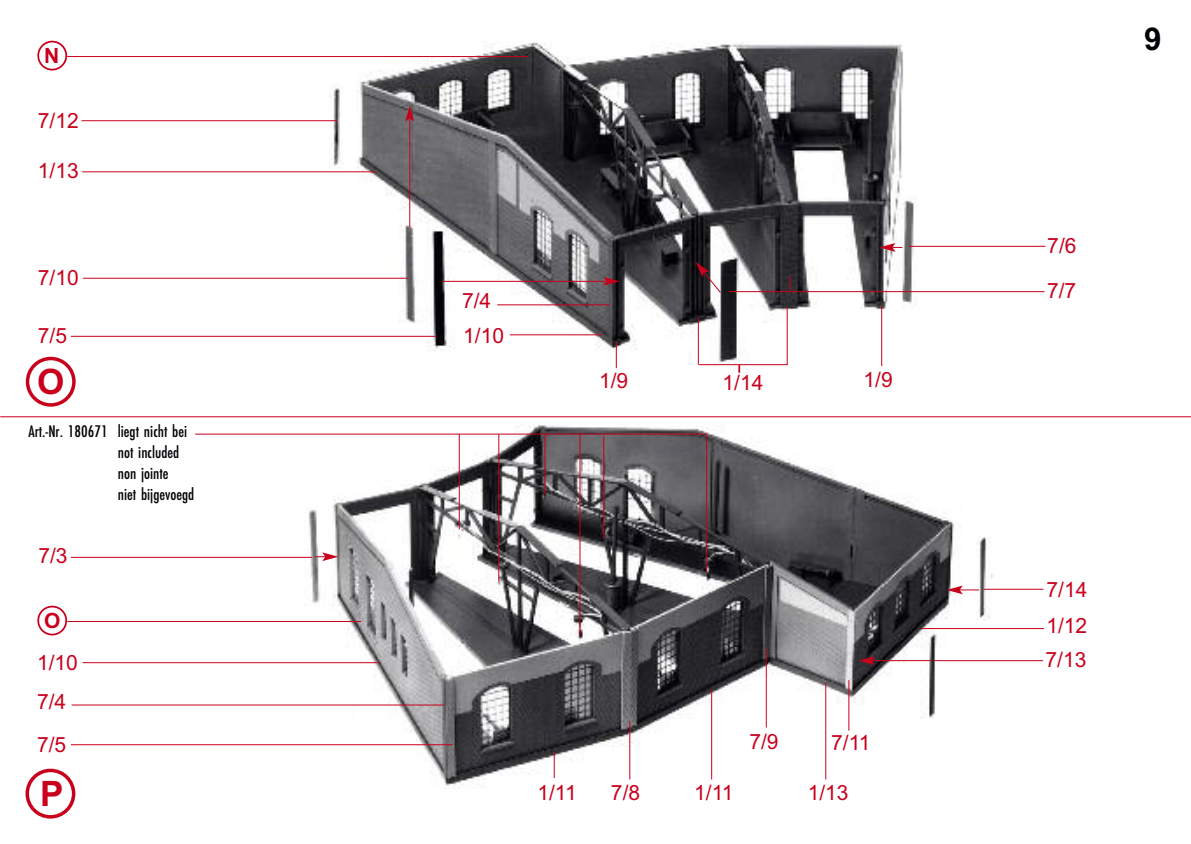
<style>
.page{position:relative;width:1191px;height:844px;background:#fff}
.page>*{position:absolute;margin:0;border:0;box-sizing:border-box;transform-origin:0 0}
.t1{font:700 35px "Arial";color:#c9001c}
.t2{font:700 31.5px "Arial";color:#000006}
.t3{font:21px/42.7px "Arial";color:#c9001c}
.t4{font:700 21px "Arial";color:#c9001c}
.t5{font:17.5px/21px "Futura EF Medium Con";color:#000006}
</style>
<div class="page">
<hr style="left:0;top:416px;width:1191px;height:1px;background:#c9001c">
<img style="left:329px;top:42px;width:592px;height:322px">
<img style="left:290px;top:424px;width:705px;height:363px">
<svg style="left:26px;top:356px;width:50px;height:50px"></svg>
<svg style="left:25px;top:768px;width:50px;height:50px"></svg>
<svg style="left:37px;top:41px;width:30px;height:29px"></svg>
<div style="left:460px;top:289px;width:50px;height:27px;background:#fff"></div>
<div style="left:461px;top:324px;width:50px;height:27px;background:#fff"></div>
<div style="left:806px;top:781px;width:49px;height:27px;background:#fff"></div>
<div style="left:535px;top:780px;width:50px;height:27px;background:#fff"></div>
<div style="left:692px;top:780px;width:50px;height:27px;background:#fff"></div>
<div style="left:609px;top:781px;width:50px;height:27px;background:#fff"></div>
<div style="left:747px;top:729px;width:50px;height:27px;background:#fff"></div>
<div style="left:829px;top:731px;width:50px;height:26px;background:#fff"></div>
<hr style="left:728px;top:291px;width:316px;height:1px;background:#c9001c">
<hr style="left:909px;top:246px;width:136px;height:1px;background:#c9001c">
<hr style="left:698px;top:364px;width:89px;height:1px;background:#c9001c">
<hr style="left:71px;top:336px;width:365px;height:1px;background:#c9001c">
<hr style="left:82px;top:662px;width:297px;height:1px;background:#c9001c">
<hr style="left:72px;top:704px;width:372px;height:1px;background:#c9001c">
<hr style="left:195px;top:433px;width:512px;height:1px;background:#c9001c">
<hr style="left:71px;top:744px;width:381px;height:1px;background:#c9001c">
<hr style="left:83px;top:278px;width:325px;height:1px;background:#c9001c">
<hr style="left:67px;top:56px;width:460px;height:1px;background:#c9001c">
<svg style="left:37px;top:605px;width:30px;height:30px"></svg>
<hr style="left:67px;top:621px;width:294px;height:1px;background:#c9001c">
<hr style="left:81px;top:120px;width:256px;height:1px;background:#c9001c">
<hr style="left:82px;top:171px;width:293px;height:1px;background:#c9001c">
<hr style="left:71px;top:556px;width:241px;height:1px;background:#c9001c">
<hr style="left:983px;top:588px;width:60px;height:1px;background:#c9001c">
<hr style="left:934px;top:660px;width:109px;height:1px;background:#c9001c">
<hr style="left:497px;top:304px;width:113px;height:1px;background:#c9001c">
<hr style="left:510px;top:334px;width:92px;height:1px;background:#c9001c">
<hr style="left:442px;top:281px;width:164px;height:1px;background:#c9001c">
<svg style="left:603px;top:277px;width:16px;height:8px"></svg>
<hr style="left:409px;top:118px;width:1px;height:109px;background:#c9001c">
<svg style="left:405px;top:105px;width:9px;height:16px"></svg>
<svg style="left:879px;top:243px;width:23px;height:9px"></svg>
<svg style="left:946px;top:585px;width:33px;height:9px"></svg>
<svg style="left:315px;top:552px;width:23px;height:9px"></svg>
<hr style="left:871px;top:660px;width:60px;height:1px;background:#c9001c">
<svg style="left:858px;top:656px;width:16px;height:8px"></svg>
<hr style="left:786px;top:307px;width:1px;height:58px;background:#c9001c">
<hr style="left:881px;top:306px;width:1px;height:60px;background:#c9001c">
<svg style="left:789px;top:275px;width:1px;height:15px"></svg>
<svg style="left:738px;top:365px;width:2px;height:8px"></svg>
<hr style="left:698px;top:318px;width:1px;height:46px;background:#c9001c">
<hr style="left:711px;top:690px;width:1px;height:89px;background:#c9001c">
<hr style="left:629px;top:721px;width:1px;height:58px;background:#c9001c">
<hr style="left:825px;top:682px;width:1px;height:97px;background:#c9001c">
<hr style="left:848px;top:680px;width:1px;height:50px;background:#c9001c">
<hr style="left:766px;top:648px;width:1px;height:79px;background:#c9001c">
<hr style="left:459px;top:433px;width:1px;height:96px;background:#c9001c">
<hr style="left:498px;top:434px;width:1px;height:147px;background:#c9001c">
<hr style="left:544px;top:434px;width:1px;height:60px;background:#c9001c">
<hr style="left:603px;top:436px;width:1px;height:102px;background:#c9001c">
<hr style="left:579px;top:435px;width:1px;height:200px;background:#c9001c">
<hr style="left:706px;top:435px;width:1px;height:137px;background:#c9001c">
<hr style="left:921px;top:628px;width:123px;height:1px;background:#c9001c">
<svg style="left:554px;top:752px;width:1px;height:25px"></svg>
<svg style="left:616px;top:341px;width:1px;height:27px"></svg>
<svg style="left:695px;top:262px;width:26px;height:32px"></svg>
<p class="t4" style="left:44px;top:43px;width:17px">N</p>
<p class="t3" style="left:38px;top:100px;width:42px">7/12</p>
<p class="t3" style="left:38px;top:149px;width:42px">1/13</p>
<p class="t3" style="left:38px;top:257px;width:42px">7/10</p>
<p class="t3" style="left:38px;top:314px;width:31px">7/5</p>
<h1 class="t1" style="left:37px;top:361px;width:29px">O</h1>
<p class="t5" style="left:118px;top:421px;width:78px;text-indent:-89px">Art.-Nr. 180671 liegt nicht bei not included non jointe<br>niet bijgevoegd</p>
<p class="t3" style="left:38px;top:534px;width:31px">7/3</p>
<p class="t4" style="left:44px;top:608px;width:18px">O</p>
<p class="t3" style="left:37px;top:641px;width:42px">1/10</p>
<p class="t3" style="left:37px;top:680px;width:31px">7/4<br>7/5</p>
<h1 class="t1" style="left:40px;top:772px;width:25px">P</h1>
<p class="t3" style="left:462px;top:279px;width:31px">7/4</p>
<p class="t3" style="left:463px;top:314px;width:42px">1/10</p>
<p class="t3" style="left:599px;top:359px;width:31px">1/9</p>
<p class="t3" style="left:863px;top:358px;width:31px">1/9</p>
<p class="t3" style="left:722px;top:361px;width:42px">1/14</p>
<p class="t3" style="left:749px;top:719px;width:31px">7/9</p>
<p class="t3" style="left:831px;top:721px;width:41px">7/11</p>
<p class="t3" style="left:537px;top:770px;width:41px">1/11</p>
<p class="t3" style="left:694px;top:771px;width:41px">1/11</p>
<p class="t3" style="left:807px;top:771px;width:42px">1/13</p>
<p class="t3" style="left:611px;top:771px;width:31px">7/8</p>
<h2 class="t2" style="left:1144px;top:20px;width:19px">9</h2>
<p class="t3" style="left:1047px;top:224px;width:31px">7/6</p>
<p class="t3" style="left:1047px;top:270px;width:31px">7/7</p>
<p class="t3" style="left:1046px;top:568px;width:42px">7/14</p>
<p class="t3" style="left:1046px;top:603px;width:42px">1/12</p>
<p class="t3" style="left:1045px;top:638px;width:42px">7/13</p>
</div>
